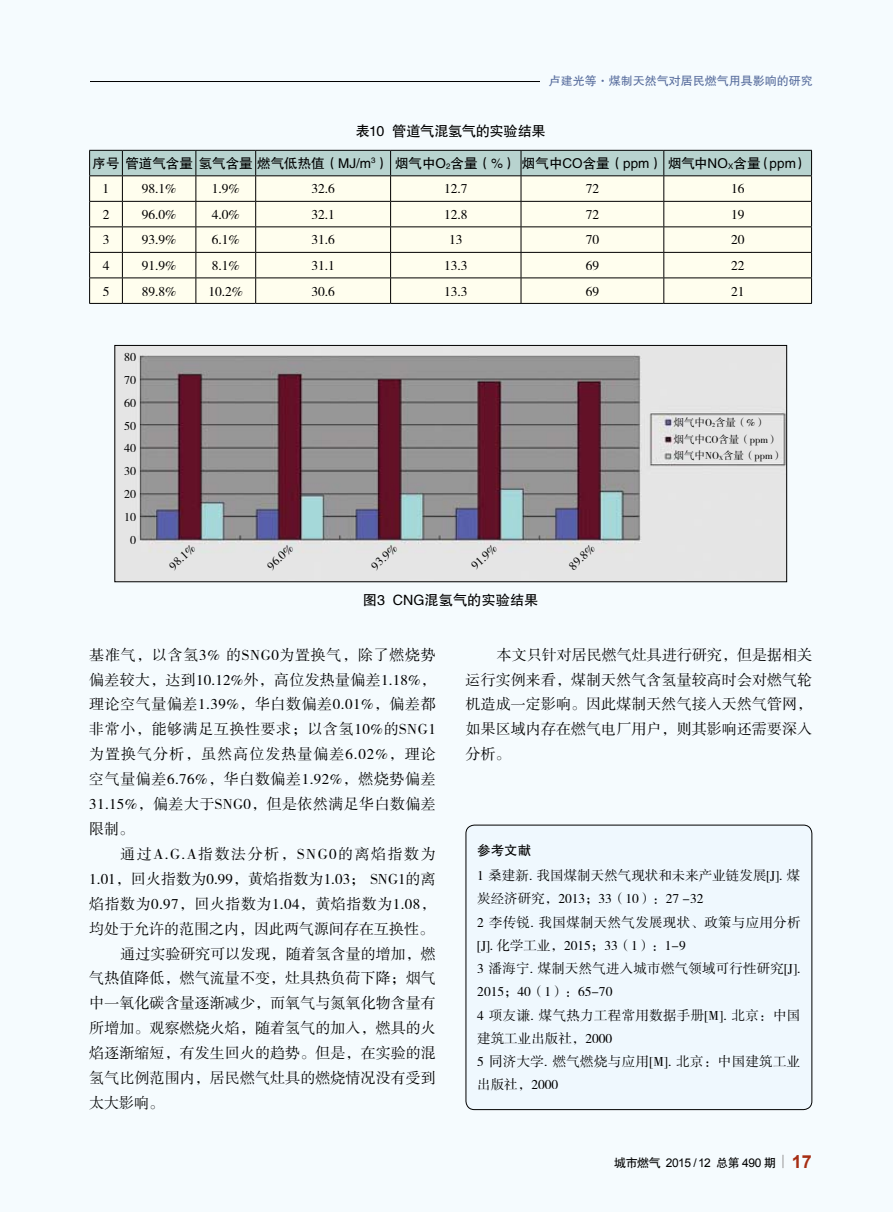
<style>
.page{position:relative;width:893px;height:1212px;background:#f5fbfe}
.page>*{position:absolute;margin:0;border:0;box-sizing:border-box;transform-origin:0 0}
.t1{font:15px/24.9px "FZSSJW GB1 0";letter-spacing:.005em;color:#000;text-align:justify}
.t2{font:15px "FZSSJW GB1 0";letter-spacing:.03em;color:#000}
.t3{font:15px "FZSSJW GB1 0";letter-spacing:.1em;color:#000}
.t4{font:14.25px "FZHTJW GB1 0";letter-spacing:-.03em;color:#000}
.t5{font:14.25px "FZHTJW GB1 0";color:#000}
.t6{font:13.5px/23.2px "FZSSJW GB1 0";color:#000}
.t7{font:13.5px "FZHTJW GB1 0";color:#000}
.t8{font:12px/22.8px "FZSSJW GB1 0";color:#000;text-align:center}
.t9{font:12px "FZHTJW GB1 0";color:#596e9e}
.t10{font:12px "Arial";letter-spacing:-.04em;color:#000}
.t11{font:10.5px/16.5px "FZSSJW GB1 0";color:#000}
.s1{font-size:6.15px}
.s2{font-family:"FZHTJW GB1 0"}
.s3{font-weight:700;font-size:18px;color:#a62e14}
</style>
<div class="page">
<svg style="left:782px;top:1155px;width:1px;height:13px"></svg>
<hr style="left:0;top:81px;width:812px;height:1px;background:#000">
<div style="left:0;top:72px;width:89px;height:19px;background:#f5fbfe"></div>
<img style="left:116px;top:347px;width:669px;height:233px">
<div style="left:114px;top:345px;width:673px;height:237px;border:1px solid #000"></div>
<svg style="left:89px;top:150px;width:723px;height:153px"></svg>
<hr style="left:89px;top:303px;width:33px;height:1px;background:#000">
<hr style="left:122px;top:303px;width:74px;height:1px;background:#000">
<hr style="left:196px;top:303px;width:60px;height:1px;background:#000">
<hr style="left:256px;top:303px;width:135px;height:1px;background:#000">
<hr style="left:391px;top:303px;width:130px;height:1px;background:#000">
<hr style="left:521px;top:303px;width:143px;height:1px;background:#000">
<hr style="left:664px;top:303px;width:148px;height:1px;background:#000">
<div style="left:466px;top:825px;width:346px;height:284px;background:#eff8fe;border-radius:9px"></div>
<div style="left:466px;top:825px;width:346px;height:285px;border:1px solid #000;border-radius:9px"></div>
<div style="left:541px;top:78px;width:352px;height:7px;background:#f5fbfe"></div>
<p class="t9" style="left:549px;top:74px;width:265px">卢建光等·煤制天然气对居民燃气用具影响的研究</p>
<p class="t4" style="left:356px;top:123px;width:191px">表10 管道气混氢气的实验结果</p>
<p class="t7" style="left:93px;top:156px;width:716px">序号管道气含量氢气含量燃气低热值（MJ/m<sup>3</sup>）烟气中O<sub>2</sub>含量（%）烟气中CO含量（ppm）烟气中NO<sub>X</sub>含量（ppm）</p>
<p class="t6" style="left:103px;top:178px;width:8px">1</p>
<p class="t6" style="left:142px;top:178px;width:36px">98.1%</p>
<p class="t6" style="left:212px;top:178px;width:29px">1.9%</p>
<p class="t6" style="left:311px;top:178px;width:25px">32.6</p>
<p class="t6" style="left:444px;top:178px;width:25px">12.7</p>
<p class="t6" style="left:586px;top:178px;width:15px">72</p>
<p class="t6" style="left:731px;top:178px;width:15px">16</p>
<p class="t6" style="left:103px;top:203px;width:8px">2</p>
<p class="t6" style="left:142px;top:203px;width:36px">96.0%</p>
<p class="t6" style="left:212px;top:203px;width:29px">4.0%</p>
<p class="t6" style="left:311px;top:203px;width:25px">32.1</p>
<p class="t6" style="left:444px;top:203px;width:25px">12.8</p>
<p class="t6" style="left:586px;top:203px;width:15px">72</p>
<p class="t6" style="left:731px;top:203px;width:15px">19</p>
<p class="t6" style="left:103px;top:229px;width:8px">3</p>
<p class="t6" style="left:142px;top:229px;width:36px">93.9%</p>
<p class="t6" style="left:212px;top:229px;width:29px">6.1%</p>
<p class="t6" style="left:311px;top:229px;width:25px">31.6</p>
<p class="t6" style="left:449px;top:229px;width:15px">13</p>
<p class="t6" style="left:586px;top:229px;width:15px">70</p>
<p class="t6" style="left:731px;top:229px;width:15px">20</p>
<p class="t6" style="left:103px;top:254px;width:8px">4</p>
<p class="t6" style="left:142px;top:254px;width:36px">91.9%</p>
<p class="t6" style="left:212px;top:254px;width:29px">8.1%</p>
<p class="t6" style="left:311px;top:254px;width:25px">31.1</p>
<p class="t6" style="left:444px;top:254px;width:25px">13.3</p>
<p class="t6" style="left:586px;top:254px;width:15px">69</p>
<p class="t6" style="left:731px;top:254px;width:15px">22</p>
<p class="t6" style="left:103px;top:280px;width:8px">5</p>
<p class="t6" style="left:142px;top:280px;width:36px">89.8%</p>
<p class="t6" style="left:209px;top:280px;width:36px">10.2%</p>
<p class="t6" style="left:311px;top:280px;width:25px">30.6</p>
<p class="t6" style="left:444px;top:280px;width:25px">13.3</p>
<p class="t6" style="left:586px;top:280px;width:15px">69</p>
<p class="t6" style="left:731px;top:280px;width:15px">21</p>
<p class="t8" style="left:124px;top:346px;width:13px">80<br>70<br>60<br>50<br>40<br>30<br>20<br>10<br>0</p>
<p class="t8" style="left:164px;top:560px;width:32px;rotate:-43deg">98.1%</p>
<p class="t8" style="left:262px;top:560px;width:32px;rotate:-43deg">96.0%</p>
<p class="t8" style="left:366px;top:560px;width:32px;rotate:-43deg">93.9%</p>
<p class="t8" style="left:466px;top:560px;width:32px;rotate:-43deg">91.9%</p>
<p class="t8" style="left:563px;top:560px;width:32px;rotate:-43deg">89.8%</p>
<p class="t11" style="left:674px;top:415px;width:111px">烟气中O<span class="s1">2</span>含量（%）<br>烟气中CO含量（ppm）烟气中NO<span class="s1">X</span>含量（ppm）</p>
<p class="t5" style="left:363px;top:592px;width:177px">图3 CNG混氢气的实验结果</p>
<p class="t1" style="left:466px;top:643px;width:348px;text-indent:31px">本文只针对居民燃气灶具进行研究，但是据相关运行实例来看，煤制天然气含氢量较高时会对燃气轮机造成一定影响。因此煤制天然气接入天然气管网，如果区域内存在燃气电厂用户，则其影响还需要深入分析。</p>
<p class="t1" style="left:89px;top:643px;width:348px">基准气，以含氢3% 的SNG0为置换气，除了燃烧势偏差较大，达到10.12%外，高位发热量偏差1.18%，理论空气量偏差1.39%，华白数偏差0.01%，偏差都非常小，能够满足互换性要求；以含氢10%的SNG1为置换气分析，虽然高位发热量偏差6.02%，理论空气量偏差6.76%，华白数偏差1.92%，燃烧势偏差31.15%，偏差大于SNG0，但是依然满足华白数偏差限制。</p>
<p class="t3" style="left:120px;top:846px;width:317px">通过A.G.A指数法分析，SNG0的离焰指数为</p>
<p class="t1" style="left:89px;top:867px;width:348px">1.01，回火指数为0.99，黄焰指数为1.03； SNG1的离</p>
<p class="t2" style="left:89px;top:896px;width:348px">焰指数为0.97，回火指数为1.04，黄焰指数为1.08，</p>
<p class="t1" style="left:89px;top:917px;width:346px">均处于允许的范围之内，因此两气源间存在互换性。</p>
<p class="t1" style="left:120px;top:942px;width:317px">通过实验研究可以发现，随着氢含量的增加，燃</p>
<p class="t1" style="left:89px;top:966px;width:348px">气热值降低，燃气流量不变，灶具热负荷下降；烟气</p>
<p class="t1" style="left:89px;top:991px;width:348px">中一氧化碳含量逐渐减少，而氧气与氮氧化物含量有</p>
<p class="t1" style="left:89px;top:1016px;width:348px">所增加。观察燃烧火焰，随着氢气的加入，燃具的火</p>
<p class="t1" style="left:89px;top:1041px;width:348px">焰逐渐缩短，有发生回火的趋势。但是，在实验的混</p>
<p class="t1" style="left:89px;top:1066px;width:348px">氢气比例范围内，居民燃气灶具的燃烧情况没有受到</p>
<p class="t1" style="left:89px;top:1091px;width:77px">太大影响。</p>
<p class="t7" style="left:477px;top:843px;width:55px">参考文献</p>
<p class="t6" style="left:477px;top:865px;width:325px">1 桑建新. 我国煤制天然气现状和未来产业链发展[J]. 煤炭经济研究，2013；33（10）：27 -32<br>2 李传锐. 我国煤制天然气发展现状、政策与应用分析[J]. 化学工业，2015；33（1）：1-9<br>3 潘海宁. 煤制天然气进入城市燃气领域可行性研究[J].<br>2015；40（1）：65-70<br>4 项友谦. 煤气热力工程常用数据手册[M]. 北京：中国建筑工业出版社，2000<br>5 同济大学. 燃气燃烧与应用[M]. 北京：中国建筑工业出版社，2000</p>
<p class="t10" style="left:614px;top:1155px;width:199px"><span class="s2">城市燃气</span> 2015 / 12 <span class="s2">总第</span> 490 <span class="s2">期</span> <span class="s3">17</span></p>
</div>
